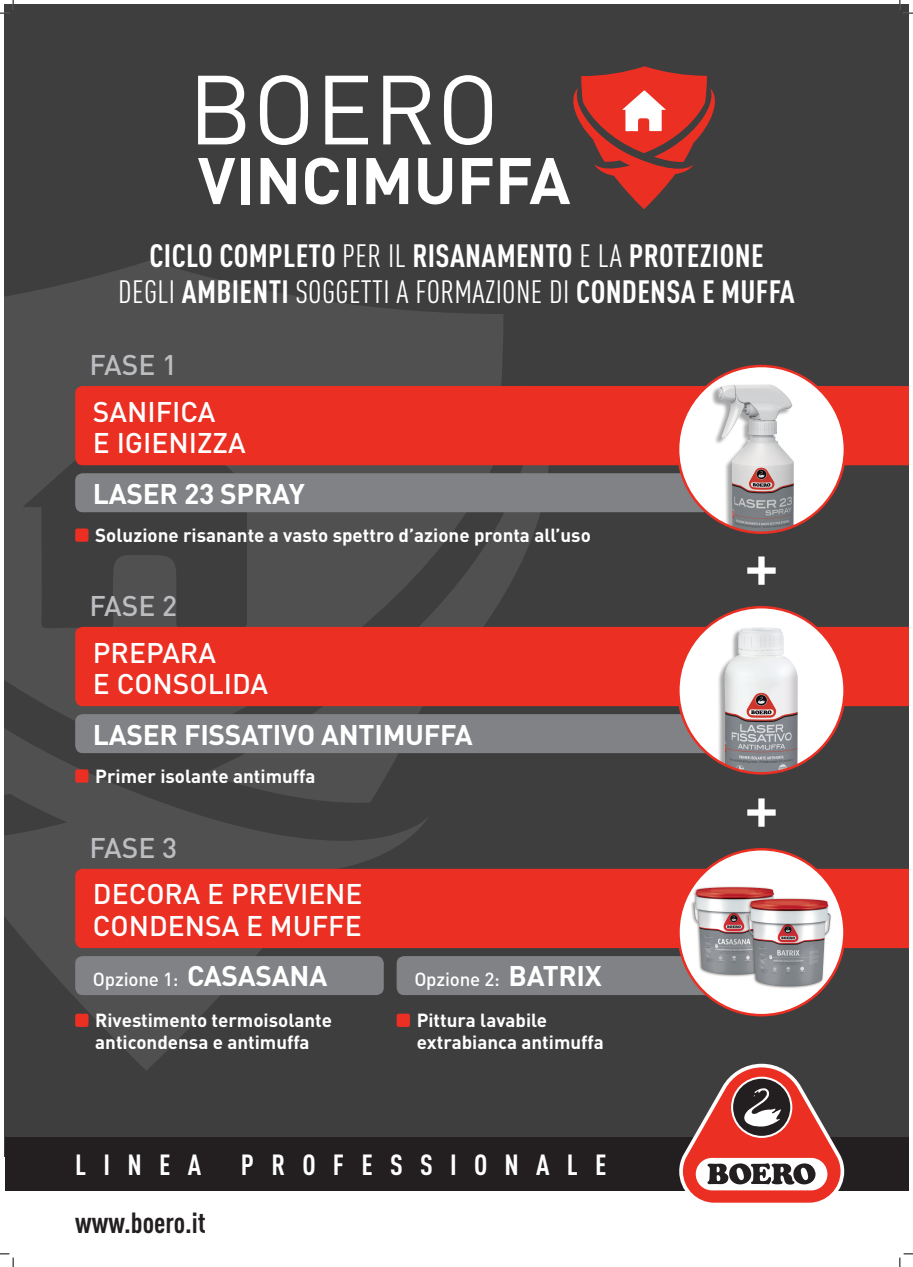
<style>
.page{position:relative;width:913px;height:1267px;background:#fff}
.page>*{position:absolute;margin:0;border:0;box-sizing:border-box;transform-origin:0 0}
.t1{font:700 31.88px/36.2px "DIN Cond";letter-spacing:.01em;color:#fff;text-align:center}
.t2{font:700 28.75px "DIN Cond";letter-spacing:.6em;color:#fff}
.t3{font:700 28.75px "DIN Cond";color:#231f20}
.t4{font:500 28.12px/31.2px "DIN";color:#fff}
.t5{font:700 28.12px "DIN";letter-spacing:-.01em;color:#fff}
.t6{font:500 28.12px "DIN";color:#bcbdc0}
.t7{font:700 18.75px/22.5px "DIN";color:#fff}
.t8{font:500 18.75px "DIN";letter-spacing:-.01em;color:#fff}
.s1{font-weight:400}
.s2{font-weight:700;font-size:28.12px}
</style>
<div class="page">
<div style="left:4px;top:4px;width:904px;height:1152px;background:#3e3e3f"></div>
<svg style="left:503px;top:465px;width:46px;height:242px"></svg>
<svg style="left:4px;top:752px;width:425px;height:318px"></svg>
<svg style="left:4px;top:261px;width:499px;height:491px;fill:#505051"></svg>
<svg style="left:198px;top:158px;width:37px;height:46px"></svg>
<div style="left:241px;top:158px;width:9px;height:46px;background:#fff"></div>
<svg style="left:260px;top:158px;width:36px;height:46px"></svg>
<svg style="left:305px;top:158px;width:34px;height:46px"></svg>
<div style="left:346px;top:158px;width:9px;height:46px;background:#fff"></div>
<svg style="left:366px;top:158px;width:42px;height:46px"></svg>
<svg style="left:418px;top:158px;width:34px;height:46px"></svg>
<svg style="left:462px;top:158px;width:30px;height:46px"></svg>
<svg style="left:500px;top:66px;width:215px;height:143px"></svg>
<svg style="left:198px;top:76px;width:47px;height:68px"></svg>
<svg style="left:260px;top:75px;width:48px;height:70px"></svg>
<svg style="left:325px;top:76px;width:43px;height:68px"></svg>
<svg style="left:383px;top:76px;width:48px;height:68px"></svg>
<svg style="left:444px;top:75px;width:48px;height:70px"></svg>
<div style="left:75px;top:956px;width:308px;height:39px;background:#808285;border-radius:8px"></div>
<div style="left:396px;top:956px;width:380px;height:39px;background:#808285;border-radius:8px"></div>
<div style="left:75px;top:714px;width:646px;height:39px;background:#808285;border-radius:8px"></div>
<div style="left:75px;top:473px;width:634px;height:39px;background:#808285;border-radius:8px"></div>
<div style="left:75px;top:868px;width:833px;height:80px;background:#eb2f23"></div>
<div style="left:75px;top:627px;width:833px;height:79px;background:#eb2f23"></div>
<div style="left:75px;top:386px;width:833px;height:79px;background:#eb2f23"></div>
<div style="left:75px;top:1013px;width:13px;height:13px;background:#eb2f23;border-radius:2px"></div>
<div style="left:396px;top:1013px;width:14px;height:13px;background:#eb2f23;border-radius:2px"></div>
<div style="left:75px;top:769px;width:13px;height:13px;background:#eb2f23;border-radius:2px"></div>
<div style="left:75px;top:528px;width:13px;height:14px;background:#eb2f23;border-radius:2px"></div>
<svg style="left:747px;top:556px;width:28px;height:29px"></svg>
<svg style="left:747px;top:798px;width:28px;height:28px"></svg>
<div style="left:677px;top:366px;width:167px;height:166px;background:#fff;border-radius:50%"></div>
<div style="left:710px;top:385px;width:82px;height:147px;background:#231f20;opacity:.4"></div>
<img style="left:718px;top:384px;width:75px;height:148px">
<div style="left:678px;top:607px;width:166px;height:166px;background:#fff;border-radius:50%"></div>
<div style="left:716px;top:628px;width:80px;height:145px;background:#231f20;opacity:.4"></div>
<img style="left:724px;top:627px;width:73px;height:146px">
<svg style="left:678px;top:849px;width:166px;height:166px"></svg>
<img style="left:680px;top:853px;width:155px;height:155px">
<div style="left:5px;top:1137px;width:902px;height:53px;background:#231f20"></div>
<svg style="left:677px;top:1063px;width:168px;height:140px"></svg>
<svg style="left:0;top:0;width:14px;height:14px"></svg>
<svg style="left:0;top:1253px;width:14px;height:13px"></svg>
<svg style="left:899px;top:0;width:13px;height:14px"></svg>
<svg style="left:899px;top:1253px;width:13px;height:13px"></svg>
<h1 class="t1" style="left:118px;top:237px;width:677px">CICLO COMPLETO <span class="s1">PER IL</span> RISANAMENTO <span class="s1">E LA</span> PROTEZIONE<br><span class="s1">DEGLI</span> AMBIENTI <span class="s1">SOGGETTI A FORMAZIONE DI</span> CONDENSA E MUFFA</h1>
<h3 class="t6" style="left:89px;top:347px;width:89px">FASE 1</h3>
<h3 class="t4" style="left:93px;top:395px;width:154px">SANIFICA<br>E IGIENIZZA</h3>
<h3 class="t5" style="left:93px;top:475px;width:213px">LASER 23 SPRAY</h3>
<p class="t7" style="left:95px;top:523px;width:497px">Soluzione risanante a vasto spettro d’azione pronta all’uso</p>
<h3 class="t6" style="left:89px;top:588px;width:89px">FASE 2</h3>
<h3 class="t4" style="left:93px;top:635px;width:177px">PREPARA<br>E CONSOLIDA</h3>
<h3 class="t5" style="left:93px;top:716px;width:381px">LASER FISSATIVO ANTIMUFFA</h3>
<p class="t7" style="left:95px;top:763px;width:222px">Primer isolante antimuffa</p>
<h3 class="t6" style="left:89px;top:830px;width:89px">FASE 3</h3>
<h3 class="t4" style="left:93px;top:877px;width:271px">DECORA E PREVIENE<br>CONDENSA E MUFFE</h3>
<p class="t8" style="left:93px;top:967px;width:236px">Opzione 1: <span class="s2">CASASANA</span></p>
<p class="t8" style="left:414px;top:967px;width:189px">Opzione 2: <span class="s2">BATRIX</span></p>
<p class="t7" style="left:95px;top:1008px;width:238px">Rivestimento termoisolante anticondensa e antimuffa</p>
<p class="t7" style="left:416px;top:1008px;width:188px">Pittura lavabile extrabianca antimuffa</p>
<h2 class="t2" style="left:75px;top:1146px;width:127px">LINEA</h2>
<h2 class="t2" style="left:241px;top:1146px;width:367px">PROFESSIONALE</h2>
<h2 class="t3" style="left:75px;top:1204px;width:132px">www.boero.it</h2>
</div>
